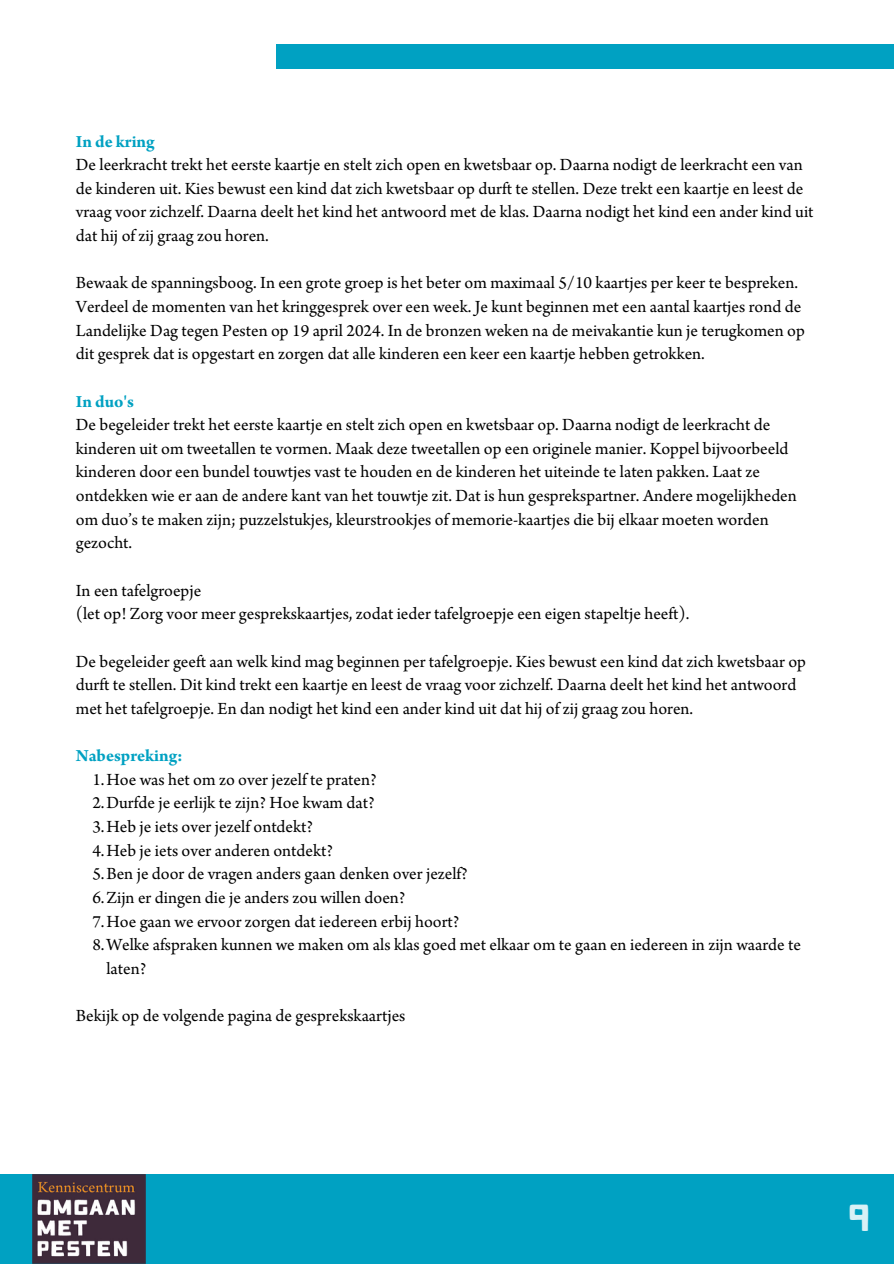
<style>
.page{position:relative;width:894px;height:1264px;background:#fff}
.page>*{position:absolute;margin:0;border:0;box-sizing:border-box;transform-origin:0 0}
.t1{font:46.8px "Bad Blocks TT";color:#d9f1f6}
.t2{font:18px/23.7px "Arno Pro";color:#000}
.t3{font:700 18px "Arno Pro";color:#00a1c2}
</style>
<div class="page">
<div style="left:0;top:1174px;width:893px;height:89px;background:#00a1c2"></div>
<div style="left:276px;top:44px;width:617px;height:25px;background:#00a1c2"></div>
<img style="left:33px;top:1174px;width:112px;height:88px">
<p class="t3" style="left:76px;top:134px;width:80px">In de kring</p>
<p class="t2" style="left:76px;top:155px;width:739px">De leerkracht trekt het eerste kaartje en stelt zich open en kwetsbaar op. Daarna nodigt de leerkracht een van de kinderen uit. Kies bewust een kind dat zich kwetsbaar op durft te stellen. Deze trekt een kaartje en leest de vraag voor zichzelf. Daarna deelt het kind het antwoord met de klas. Daarna nodigt het kind een ander kind uit dat hij of zij graag zou horen.</p>
<p class="t2" style="left:76px;top:273px;width:730px">Bewaak de spanningsboog. In een grote groep is het beter om maximaal 5/10 kaartjes per keer te bespreken.<br>Verdeel de momenten van het kringgesprek over een week. Je kunt beginnen met een aantal kaartjes rond de Landelijke Dag tegen Pesten op 19 april 2024. In de bronzen weken na de meivakantie kun je terugkomen op dit gesprek dat is opgestart en zorgen dat alle kinderen een keer een kaartje hebben getrokken.</p>
<p class="t3" style="left:76px;top:394px;width:60px">In duo's</p>
<p class="t2" style="left:76px;top:415px;width:722px">De begeleider trekt het eerste kaartje en stelt zich open en kwetsbaar op. Daarna nodigt de leerkracht de kinderen uit om tweetallen te vormen. Maak deze tweetallen op een originele manier. Koppel bijvoorbeeld kinderen door een bundel touwtjes vast te houden en de kinderen het uiteinde te laten pakken. Laat ze ontdekken wie er aan de andere kant van het touwtje zit. Dat is hun gesprekspartner. Andere mogelijkheden om duo’s te maken zijn; puzzelstukjes, kleurstrookjes of memorie-kaartjes die bij elkaar moeten worden gezocht.</p>
<p class="t2" style="left:76px;top:580px;width:615px">In een tafelgroepje<br>(let op! Zorg voor meer gesprekskaartjes, zodat ieder tafelgroepje een eigen stapeltje heeft).</p>
<p class="t2" style="left:76px;top:651px;width:731px">De begeleider geeft aan welk kind mag beginnen per tafelgroepje. Kies bewust een kind dat zich kwetsbaar op durft te stellen. Dit kind trekt een kaartje en leest de vraag voor zichzelf. Daarna deelt het kind het antwoord met het tafelgroepje. En dan nodigt het kind een ander kind uit dat hij of zij graag zou horen.</p>
<p class="t3" style="left:76px;top:749px;width:108px">Nabespreking:</p>
<p class="t2" style="left:92px;top:769px;width:286px">1.Hoe was het om zo over jezelf te praten?</p>
<p class="t2" style="left:92px;top:793px;width:284px">2.Durfde je eerlijk te zijn? Hoe kwam dat?</p>
<p class="t2" style="left:92px;top:817px;width:222px">3.Heb je iets over jezelf ontdekt?</p>
<p class="t2" style="left:92px;top:840px;width:242px">4.Heb je iets over anderen ontdekt?</p>
<p class="t2" style="left:92px;top:864px;width:377px">5.Ben je door de vragen anders gaan denken over jezelf?</p>
<p class="t2" style="left:92px;top:887px;width:314px">6.Zijn er dingen die je anders zou willen doen?</p>
<p class="t2" style="left:92px;top:911px;width:368px">7.Hoe gaan we ervoor zorgen dat iedereen erbij hoort?</p>
<p class="t2" style="left:92px;top:935px;width:709px">8.Welke afspraken kunnen we maken om als klas goed met elkaar om te gaan en iedereen in zijn waarde te</p>
<p class="t2" style="left:106px;top:958px;width:41px">laten?</p>
<p class="t2" style="left:76px;top:1006px;width:331px">Bekijk op de volgende pagina de gesprekskaartjes</p>
<h1 class="t1" style="left:849px;top:1193px;width:23px">9</h1>
</div>
